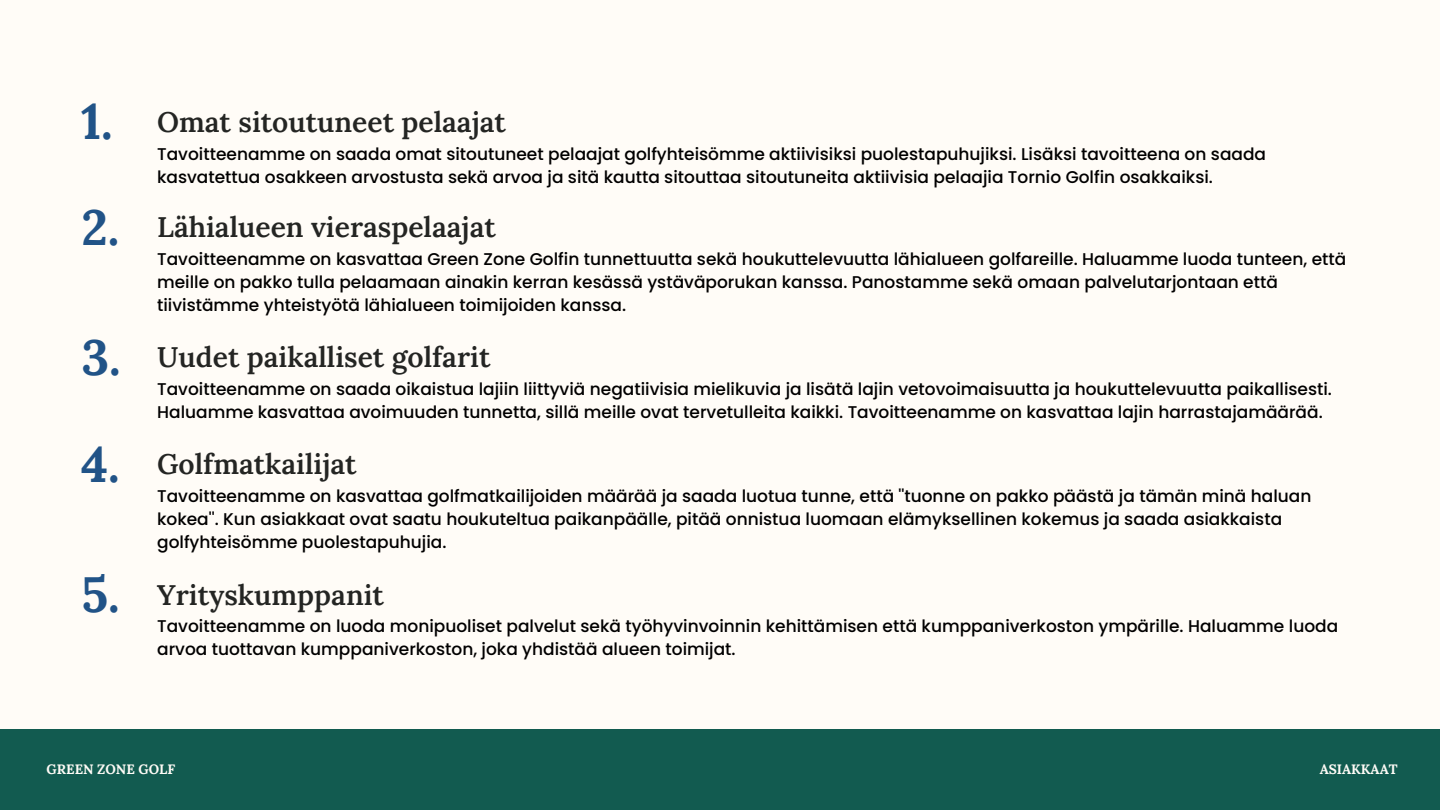
<style>
.page{position:relative;width:1440px;height:810px;background:#fffcf7}
.page>*{position:absolute;margin:0;border:0;box-sizing:border-box;transform-origin:0 0}
.t1{font:700 49.6px "Lora";color:#215387}
.t2{font:600 28.3px "Lora";color:#242523}
.t3{font:500 17px/23.2px "Poppins";color:#000}
.t4{font:700 13.6px "Lora";color:#fffcf7}
</style>
<div class="page">
<div style="left:0;top:729px;width:1440px;height:81px;background:#125b50"></div>
<p class="t1" style="left:81px;top:89px;width:33px">1.</p>
<p class="t1" style="left:81px;top:195px;width:40px">2.</p>
<p class="t1" style="left:81px;top:325px;width:41px">3.</p>
<p class="t1" style="left:81px;top:432px;width:40px">4.</p>
<p class="t2" style="left:157px;top:103px;width:350px">Omat sitoutuneet pelaajat</p>
<p class="t3" style="left:157px;top:142px;width:1110px">Tavoitteenamme on saada omat sitoutuneet pelaajat golfyhteisömme aktiivisiksi puolestapuhujiksi. Lisäksi tavoitteena on saada kasvatettua osakkeen arvostusta sekä arvoa ja sitä kautta sitouttaa sitoutuneita aktiivisia pelaajia Tornio Golfin osakkaiksi.</p>
<p class="t2" style="left:157px;top:209px;width:340px">Lähialueen vieraspelaajat</p>
<p class="t3" style="left:157px;top:247px;width:1191px">Tavoitteenamme on kasvattaa Green Zone Golfin tunnettuutta sekä houkuttelevuutta lähialueen golfareille. Haluamme luoda tunteen, että meille on pakko tulla pelaamaan ainakin kerran kesässä ystäväporukan kanssa. Panostamme sekä omaan palvelutarjontaan että tiivistämme yhteistyötä lähialueen toimijoiden kanssa.</p>
<p class="t2" style="left:157px;top:339px;width:335px">Uudet paikalliset golfarit</p>
<p class="t3" style="left:157px;top:377px;width:1176px">Tavoitteenamme on saada oikaistua lajiin liittyviä negatiivisia mielikuvia ja lisätä lajin vetovoimaisuutta ja houkuttelevuutta paikallisesti.<br>Haluamme kasvattaa avoimuuden tunnetta, sillä meille ovat tervetulleita kaikki. Tavoitteenamme on kasvattaa lajin harrastajamäärää.</p>
<p class="t2" style="left:157px;top:446px;width:201px">Golfmatkailijat</p>
<p class="t3" style="left:157px;top:484px;width:1156px">Tavoitteenamme on kasvattaa golfmatkailijoiden määrää ja saada luotua tunne, että ''tuonne on pakko päästä ja tämän minä haluan kokea''. Kun asiakkaat ovat saatu houkuteltua paikanpäälle, pitää onnistua luomaan elämyksellinen kokemus ja saada asiakkaista golfyhteisömme puolestapuhujia.</p>
<p class="t1" style="left:81px;top:562px;width:40px">5.</p>
<p class="t2" style="left:157px;top:576px;width:228px">Yrityskumppanit</p>
<p class="t3" style="left:157px;top:615px;width:1183px">Tavoitteenamme on luoda monipuoliset palvelut sekä työhyvinvoinnin kehittämisen että kumppaniverkoston ympärille. Haluamme luoda arvoa tuottavan kumppaniverkoston, joka yhdistää alueen toimijat.</p>
<p class="t4" style="left:47px;top:761px;width:130px">GREEN ZONE GOLF</p>
<p class="t4" style="left:1320px;top:761px;width:79px">ASIAKKAAT</p>
</div>
